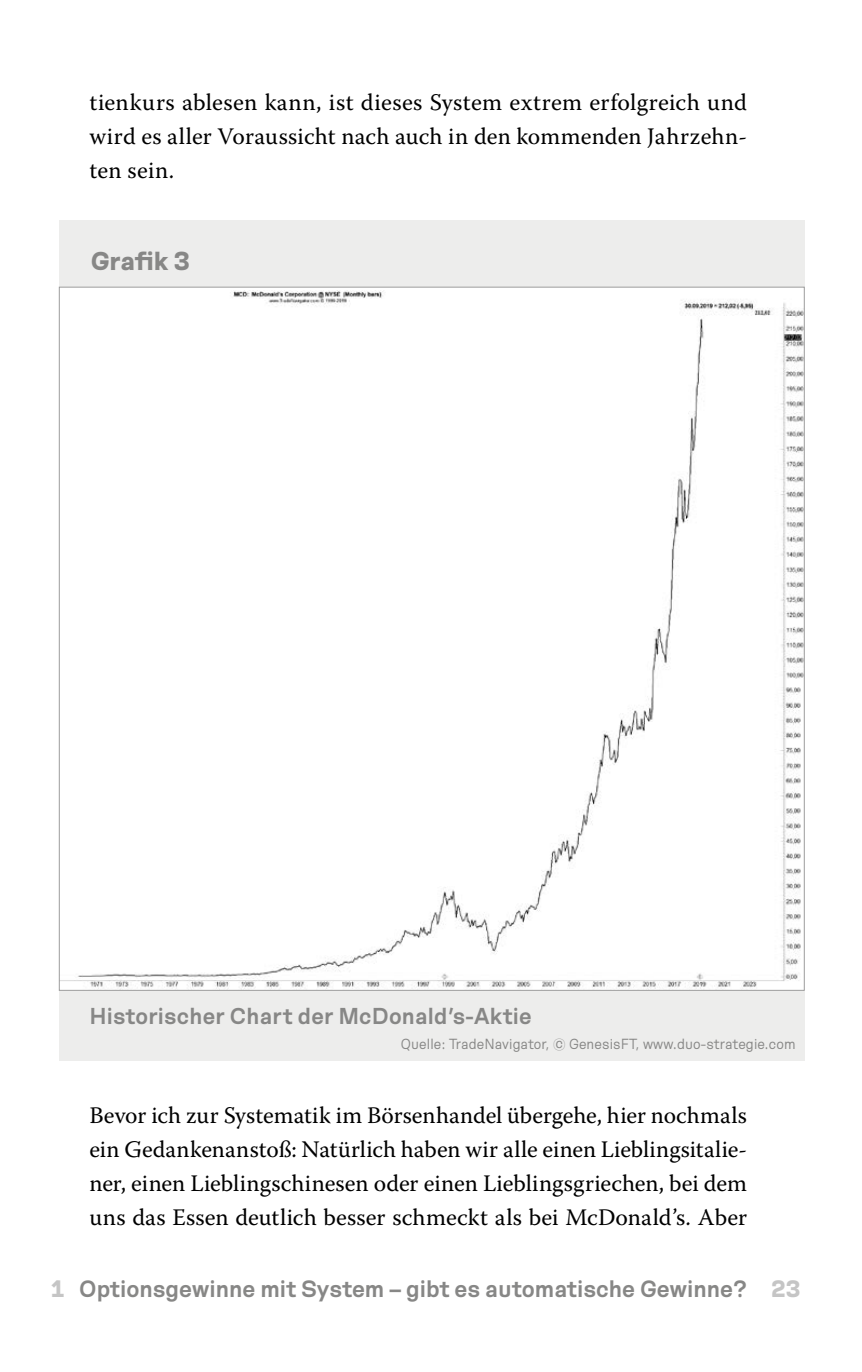
<style>
.page{position:relative;width:862px;height:1372px;background:#fff}
.page>*{position:absolute;margin:0;border:0;box-sizing:border-box;transform-origin:0 0}
.t1{font:700 25.88px "Hope Sans";color:#878786}
.t2{font:23.62px/33.8px "Warnock Pro";letter-spacing:.005em;color:#000;text-align:justify}
.t3{font:600 23.62px "Hope Sans";color:#878786}
.t4{font:600 22.95px "Hope Sans";letter-spacing:.01em;color:#878786}
.t5{font:300 14.62px "Hope Sans";letter-spacing:.01em;color:#878786}
.s1{font-weight:700;color:#c5c5c5}
</style>
<div class="page">
<div style="left:59px;top:221px;width:745px;height:839px;background:#ededec"></div>
<div style="left:61px;top:290px;width:741px;height:698px;background:#fff"></div>
<p class="t2" style="left:89px;top:85px;width:658px">tienkurs ablesen kann, ist dieses System extrem erfolgreich und wird es aller Voraussicht nach auch in den kommenden Jahrzehn&shy;ten sein.</p>
<p class="t1" style="left:91px;top:246px;width:100px">Grafik 3</p>
<p class="t4" style="left:89px;top:1002px;width:443px">Historischer Chart der McDonald’s-Aktie</p>
<p class="t5" style="left:400px;top:1035px;width:396px">Quelle: TradeNavigator, © GenesisFT, www.duo-strategie.com</p>
<p class="t2" style="left:89px;top:1098px;width:659px">Bevor ich zur Systematik im Börsenhandel übergehe, hier nochmals ein Gedankenanstoß: Natürlich haben wir alle einen Lieblingsitalie&shy;ner, einen Lieblingschinesen oder einen Lieblingsgriechen, bei dem uns das Essen deutlich besser schmeckt als bei McDonald’s. Aber</p>
<p class="t3" style="left:50px;top:1275px;width:751px"><span class="s1">1</span> Optionsgewinne mit System – gibt es automatische Gewinne? <span class="s1">23</span></p>
</div>
